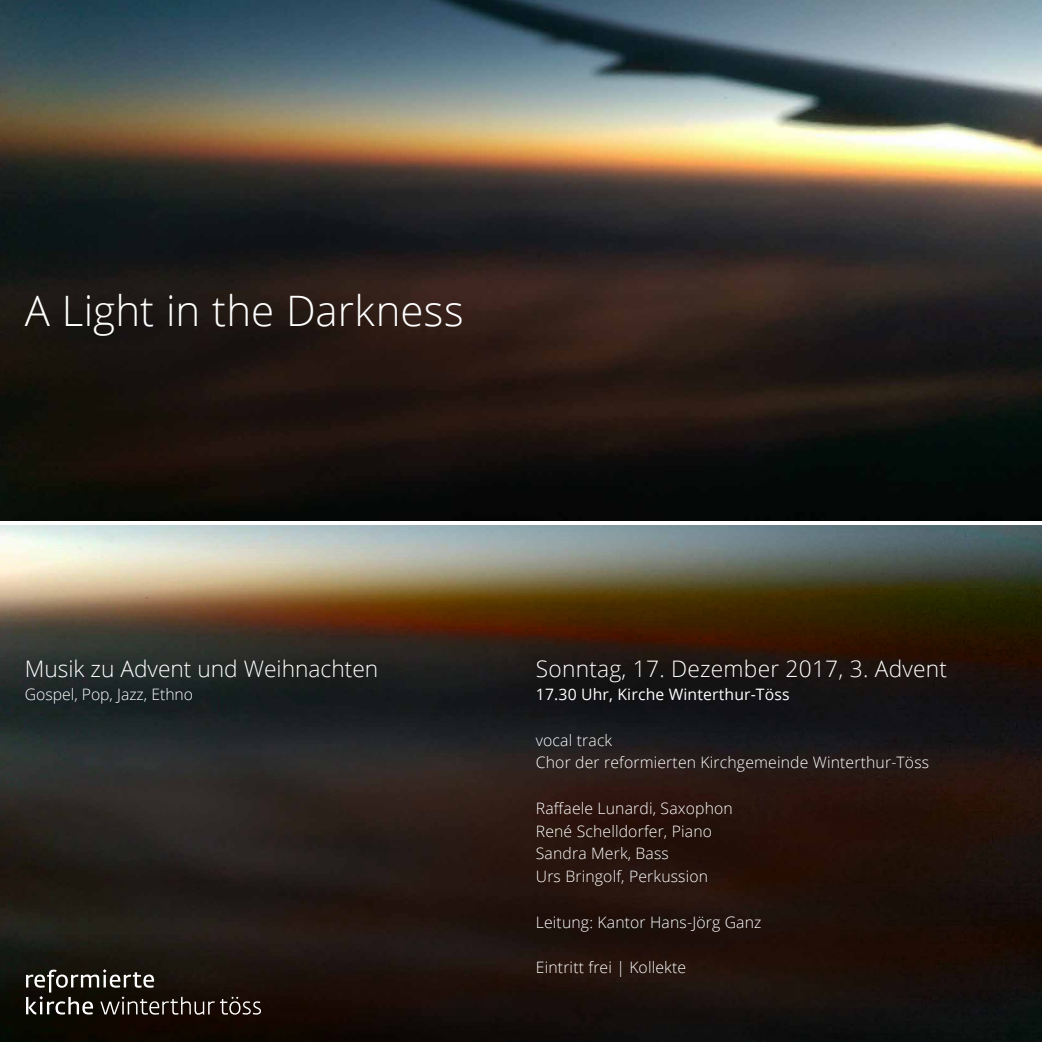
<style>
.page{position:relative;width:1042px;height:1042px;background:#fff}
.page>*{position:absolute;margin:0;border:0;box-sizing:border-box;transform-origin:0 0}
.t1{font:300 42px "Open Sans";letter-spacing:.005em;color:#fff}
.t2{font:300 22.75px "Open Sans";letter-spacing:.005em;color:#fff}
.t3{font:300 15.75px/22.8px "Open Sans";letter-spacing:.01em;color:#fff}
.t4{font:15.75px "Open Sans";letter-spacing:.01em;color:#fff}
</style>
<div class="page">
<img style="left:0;top:526px;width:1042px;height:516px">
<svg style="left:26px;top:969px;width:235px;height:45px;background:#38322b"></svg>
<img style="left:0;top:0;width:1042px;height:521px">
<h1 class="t1" style="left:25px;top:282px;width:440px">A Light in the Darkness</h1>
<h2 class="t2" style="left:25px;top:653px;width:355px">Musik zu Advent und Weihnachten</h2>
<p class="t3" style="left:25px;top:682px;width:170px">Gospel, Pop, Jazz, Ethno</p>
<h2 class="t2" style="left:536px;top:653px;width:413px">Sonntag, 17. Dezember 2017, 3. Advent</h2>
<p class="t4" style="left:536px;top:683px;width:255px">17.30 Uhr, Kirche Winterthur-Töss</p>
<p class="t3" style="left:536px;top:728px;width:395px">vocal track<br>Chor der reformierten Kirchgemeinde Winterthur-Töss</p>
<p class="t3" style="left:536px;top:796px;width:198px">Raffaele Lunardi, Saxophon<br>René Schelldorfer, Piano<br>Sandra Merk, Bass<br>Urs Bringolf, Perkussion</p>
<p class="t3" style="left:536px;top:910px;width:227px">Leitung: Kantor Hans-Jörg Ganz</p>
<p class="t3" style="left:536px;top:955px;width:152px">Eintritt frei | Kollekte</p>
</div>
